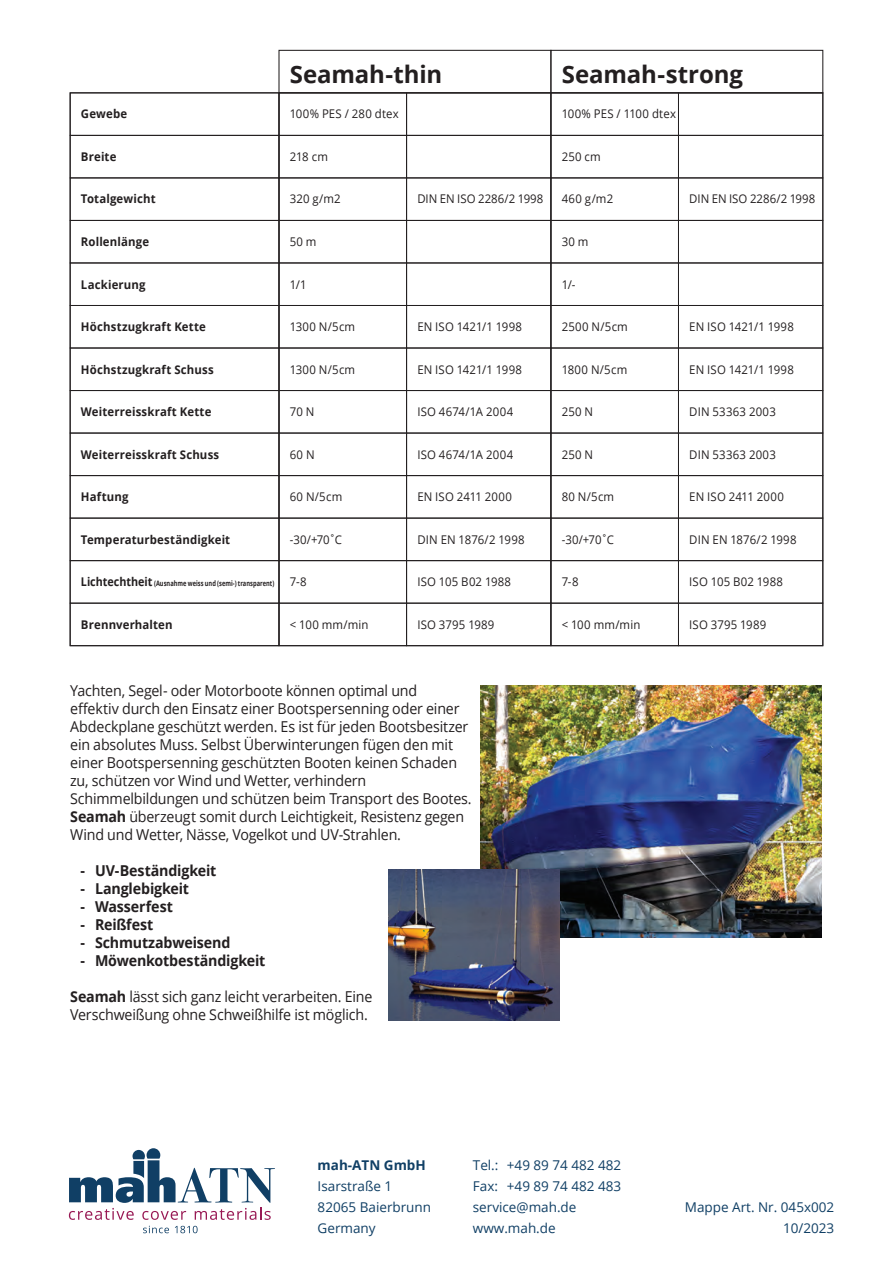
<style>
.page{position:relative;width:893px;height:1263px;background:#fff}
.page>*{position:absolute;margin:0;border:0;box-sizing:border-box;transform-origin:0 0}
.t1{font:700 24px "Open Sans";letter-spacing:-.005em;color:#231f20}
.t2{font:15px/18px "Open Sans";letter-spacing:-.01em;color:#231f20;scale:.95 1}
.t3{font:700 15px "Open Sans";letter-spacing:-.01em;color:#231f20;scale:.95 1}
.t4{font:13.5px/21.3px "Open Sans";color:#103f65}
.t5{font:700 13.5px "Open Sans";color:#103f65}
.t6{font:12px "Open Sans";letter-spacing:.015em;color:#231f20;scale:.95 1}
.t7{font:700 12px "Open Sans";letter-spacing:.015em;color:#231f20;scale:.95 1}
.t8{font:700 7.5px "Open Sans";letter-spacing:.005em;color:#231f20;scale:.76 1}
.s1{font-size:12px}
.s2{font-weight:700}
</style>
<div class="page">
<div style="left:70px;top:220px;width:209px;height:43px;border:1px solid #231f20"></div>
<div style="left:70px;top:305px;width:209px;height:43px;border:1px solid #231f20"></div>
<div style="left:70px;top:348px;width:209px;height:43px;border:1px solid #231f20"></div>
<div style="left:70px;top:390px;width:209px;height:43px;border:1px solid #231f20"></div>
<div style="left:70px;top:433px;width:209px;height:43px;border:1px solid #231f20"></div>
<div style="left:70px;top:475px;width:209px;height:43px;border:1px solid #231f20"></div>
<div style="left:70px;top:518px;width:209px;height:43px;border:1px solid #231f20"></div>
<div style="left:70px;top:560px;width:209px;height:43px;border:1px solid #231f20"></div>
<div style="left:70px;top:603px;width:209px;height:43px;border:1px solid #231f20"></div>
<div style="left:279px;top:220px;width:128px;height:43px;border:1px solid #231f20"></div>
<div style="left:279px;top:305px;width:128px;height:43px;border:1px solid #231f20"></div>
<div style="left:279px;top:348px;width:128px;height:43px;border:1px solid #231f20"></div>
<div style="left:279px;top:390px;width:128px;height:43px;border:1px solid #231f20"></div>
<div style="left:279px;top:433px;width:128px;height:43px;border:1px solid #231f20"></div>
<div style="left:279px;top:475px;width:128px;height:43px;border:1px solid #231f20"></div>
<div style="left:279px;top:518px;width:128px;height:43px;border:1px solid #231f20"></div>
<div style="left:279px;top:560px;width:128px;height:43px;border:1px solid #231f20"></div>
<div style="left:279px;top:603px;width:128px;height:43px;border:1px solid #231f20"></div>
<div style="left:406px;top:220px;width:145px;height:43px;border:1px solid #231f20"></div>
<div style="left:406px;top:305px;width:145px;height:43px;border:1px solid #231f20"></div>
<div style="left:406px;top:348px;width:145px;height:43px;border:1px solid #231f20"></div>
<div style="left:406px;top:390px;width:145px;height:43px;border:1px solid #231f20"></div>
<div style="left:406px;top:433px;width:145px;height:43px;border:1px solid #231f20"></div>
<div style="left:406px;top:475px;width:145px;height:43px;border:1px solid #231f20"></div>
<div style="left:406px;top:518px;width:145px;height:43px;border:1px solid #231f20"></div>
<div style="left:406px;top:560px;width:145px;height:43px;border:1px solid #231f20"></div>
<div style="left:406px;top:603px;width:145px;height:43px;border:1px solid #231f20"></div>
<div style="left:551px;top:220px;width:128px;height:43px;border:1px solid #231f20"></div>
<div style="left:551px;top:305px;width:128px;height:43px;border:1px solid #231f20"></div>
<div style="left:551px;top:348px;width:128px;height:43px;border:1px solid #231f20"></div>
<div style="left:551px;top:390px;width:128px;height:43px;border:1px solid #231f20"></div>
<div style="left:551px;top:433px;width:128px;height:43px;border:1px solid #231f20"></div>
<div style="left:551px;top:475px;width:128px;height:43px;border:1px solid #231f20"></div>
<div style="left:551px;top:518px;width:128px;height:43px;border:1px solid #231f20"></div>
<div style="left:551px;top:560px;width:128px;height:43px;border:1px solid #231f20"></div>
<div style="left:551px;top:603px;width:128px;height:43px;border:1px solid #231f20"></div>
<div style="left:70px;top:135px;width:209px;height:43px;border:1px solid #231f20"></div>
<div style="left:279px;top:135px;width:128px;height:43px;border:1px solid #231f20"></div>
<div style="left:406px;top:135px;width:145px;height:43px;border:1px solid #231f20"></div>
<div style="left:551px;top:135px;width:128px;height:43px;border:1px solid #231f20"></div>
<div style="left:678px;top:135px;width:145px;height:43px;border:1px solid #231f20"></div>
<div style="left:678px;top:220px;width:145px;height:43px;border:1px solid #231f20"></div>
<div style="left:678px;top:305px;width:145px;height:43px;border:1px solid #231f20"></div>
<div style="left:678px;top:348px;width:145px;height:43px;border:1px solid #231f20"></div>
<div style="left:678px;top:390px;width:145px;height:43px;border:1px solid #231f20"></div>
<div style="left:678px;top:433px;width:145px;height:43px;border:1px solid #231f20"></div>
<div style="left:678px;top:475px;width:145px;height:43px;border:1px solid #231f20"></div>
<div style="left:678px;top:518px;width:145px;height:43px;border:1px solid #231f20"></div>
<div style="left:678px;top:560px;width:145px;height:43px;border:1px solid #231f20"></div>
<div style="left:678px;top:603px;width:145px;height:43px;border:1px solid #231f20"></div>
<hr style="left:278px;top:93px;width:2px;height:553px;background:#231f20">
<hr style="left:550px;top:93px;width:1px;height:553px;background:#231f20">
<div style="left:278px;top:50px;width:273px;height:43px;border:1px solid #231f20"></div>
<div style="left:550px;top:50px;width:273px;height:43px;border:1px solid #231f20"></div>
<img style="left:480px;top:686px;width:341px;height:251px">
<img style="left:389px;top:870px;width:170px;height:150px">
<svg style="left:69px;top:1148px;width:206px;height:72px"></svg>
<svg style="left:143px;top:1226px;width:26px;height:7px"></svg>
<svg style="left:175px;top:1226px;width:23px;height:7px"></svg>
<p class="t7" style="left:81px;top:106px;width:50px">Gewebe</p>
<h1 class="t1" style="left:290px;top:57px;width:154px">Seamah-thin</h1>
<p class="t6" style="left:290px;top:106px;width:116px">100% PES / 280 dtex</p>
<h1 class="t1" style="left:562px;top:57px;width:183px">Seamah-strong</h1>
<p class="t6" style="left:562px;top:106px;width:122px">100% PES / 1100 dtex</p>
<p class="t7" style="left:81px;top:148px;width:39px">Breite</p>
<p class="t6" style="left:290px;top:148px;width:42px">218 cm</p>
<p class="t6" style="left:562px;top:148px;width:43px">250 cm</p>
<p class="t7" style="left:81px;top:191px;width:80px">Totalgewicht</p>
<p class="t7" style="left:81px;top:233px;width:73px">Rollenlänge</p>
<p class="t7" style="left:81px;top:276px;width:70px">Lackierung</p>
<p class="t7" style="left:81px;top:318px;width:133px">Höchstzugkraft Kette</p>
<p class="t7" style="left:81px;top:361px;width:141px">Höchstzugkraft Schuss</p>
<p class="t7" style="left:81px;top:403px;width:139px">Weiterreisskraft Kette</p>
<p class="t7" style="left:81px;top:446px;width:147px">Weiterreisskraft Schuss</p>
<p class="t7" style="left:81px;top:488px;width:52px">Haftung</p>
<p class="t7" style="left:81px;top:531px;width:159px">Temperaturbeständigkeit</p>
<p class="t8" style="left:81px;top:578px;width:256px"><span class="s1">Lichtechtheit</span> (Ausnahme weiss und (semi-) transparent)</p>
<p class="t7" style="left:81px;top:616px;width:98px">Brennverhalten</p>
<p class="t6" style="left:290px;top:191px;width:55px">320 g/m2</p>
<p class="t6" style="left:290px;top:233px;width:30px">50 m</p>
<p class="t6" style="left:290px;top:276px;width:19px">1/1</p>
<p class="t6" style="left:290px;top:318px;width:70px">1300 N/5cm</p>
<p class="t6" style="left:290px;top:361px;width:70px">1300 N/5cm</p>
<p class="t6" style="left:290px;top:403px;width:27px">70 N</p>
<p class="t6" style="left:290px;top:446px;width:28px">60 N</p>
<p class="t6" style="left:290px;top:488px;width:57px">60 N/5cm</p>
<p class="t6" style="left:290px;top:531px;width:57px">-30/+70˚C</p>
<p class="t6" style="left:290px;top:574px;width:19px">7-8</p>
<p class="t6" style="left:290px;top:616px;width:84px">&lt; 100 mm/min</p>
<p class="t6" style="left:417px;top:191px;width:134px">DIN EN ISO 2286/2 1998</p>
<p class="t6" style="left:417px;top:318px;width:112px">EN ISO 1421/1 1998</p>
<p class="t6" style="left:417px;top:361px;width:112px">EN ISO 1421/1 1998</p>
<p class="t6" style="left:417px;top:403px;width:102px">ISO 4674/1A 2004</p>
<p class="t6" style="left:417px;top:446px;width:102px">ISO 4674/1A 2004</p>
<p class="t6" style="left:417px;top:489px;width:101px">EN ISO 2411 2000</p>
<p class="t6" style="left:417px;top:531px;width:114px">DIN EN 1876/2 1998</p>
<p class="t6" style="left:417px;top:574px;width:100px">ISO 105 B02 1988</p>
<p class="t6" style="left:417px;top:616px;width:83px">ISO 3795 1989</p>
<p class="t6" style="left:562px;top:191px;width:56px">460 g/m2</p>
<p class="t6" style="left:562px;top:233px;width:30px">30 m</p>
<p class="t6" style="left:562px;top:276px;width:16px">1/-</p>
<p class="t6" style="left:562px;top:318px;width:71px">2500 N/5cm</p>
<p class="t6" style="left:562px;top:361px;width:71px">1800 N/5cm</p>
<p class="t6" style="left:562px;top:403px;width:35px">250 N</p>
<p class="t6" style="left:562px;top:446px;width:35px">250 N</p>
<p class="t6" style="left:562px;top:489px;width:57px">80 N/5cm</p>
<p class="t6" style="left:562px;top:531px;width:57px">-30/+70˚C</p>
<p class="t6" style="left:562px;top:574px;width:19px">7-8</p>
<p class="t6" style="left:562px;top:616px;width:84px">&lt; 100 mm/min</p>
<p class="t2" style="left:70px;top:681px;width:424px">Yachten, Segel- oder Motorboote können optimal und<br>effektiv durch den Einsatz einer Bootspersenning oder einer Abdeckplane geschützt werden. Es ist für jeden Bootsbesitzer ein absolutes Muss. Selbst Überwinterungen fügen den mit einer Bootspersenning geschützten Booten keinen Schaden zu, schützen vor Wind und Wetter, verhindern Schimmelbildungen und schützen beim Transport des Bootes.<br><span class="s2">Seamah</span> überzeugt somit durch Leichtigkeit, Resistenz gegen Wind und Wetter, Nässe, Vogelkot und UV-Strahlen.</p>
<p class="t3" style="left:80px;top:860px;width:145px">- UV-Beständigkeit</p>
<p class="t3" style="left:80px;top:878px;width:116px">- Langlebigkeit</p>
<p class="t3" style="left:80px;top:896px;width:99px">- Wasserfest</p>
<p class="t3" style="left:80px;top:914px;width:78px">- Reißfest</p>
<p class="t3" style="left:80px;top:932px;width:159px">- Schmutzabweisend</p>
<p class="t3" style="left:80px;top:950px;width:196px">- Möwenkotbeständigkeit</p>
<p class="t2" style="left:70px;top:987px;width:320px"><span class="s2">Seamah</span> lässt sich ganz leicht verarbeiten. Eine<br>Verschweißung ohne Schweißhilfe ist möglich.</p>
<p class="t6" style="left:689px;top:191px;width:134px">DIN EN ISO 2286/2 1998</p>
<p class="t6" style="left:689px;top:318px;width:112px">EN ISO 1421/1 1998</p>
<p class="t6" style="left:689px;top:361px;width:112px">EN ISO 1421/1 1998</p>
<p class="t6" style="left:689px;top:403px;width:93px">DIN 53363 2003</p>
<p class="t6" style="left:689px;top:446px;width:93px">DIN 53363 2003</p>
<p class="t6" style="left:689px;top:489px;width:101px">EN ISO 2411 2000</p>
<p class="t6" style="left:689px;top:531px;width:114px">DIN EN 1876/2 1998</p>
<p class="t6" style="left:689px;top:574px;width:100px">ISO 105 B02 1988</p>
<p class="t6" style="left:689px;top:616px;width:83px">ISO 3795 1989</p>
<p class="t5" style="left:318px;top:1155px;width:110px">mah-ATN GmbH</p>
<p class="t4" style="left:318px;top:1175px;width:115px">Isarstraße 1<br>82065 Baierbrunn<br>Germany</p>
<p class="t4" style="left:473px;top:1153px;width:150px">Tel.: +49 89 74 482 482<br>Fax: +49 89 74 482 483 service@mah.de www.mah.de</p>
<p class="t4" style="left:685px;top:1196px;width:151px;text-align:right">Mappe Art. Nr. 045x002<br>10/2023</p>
</div>
